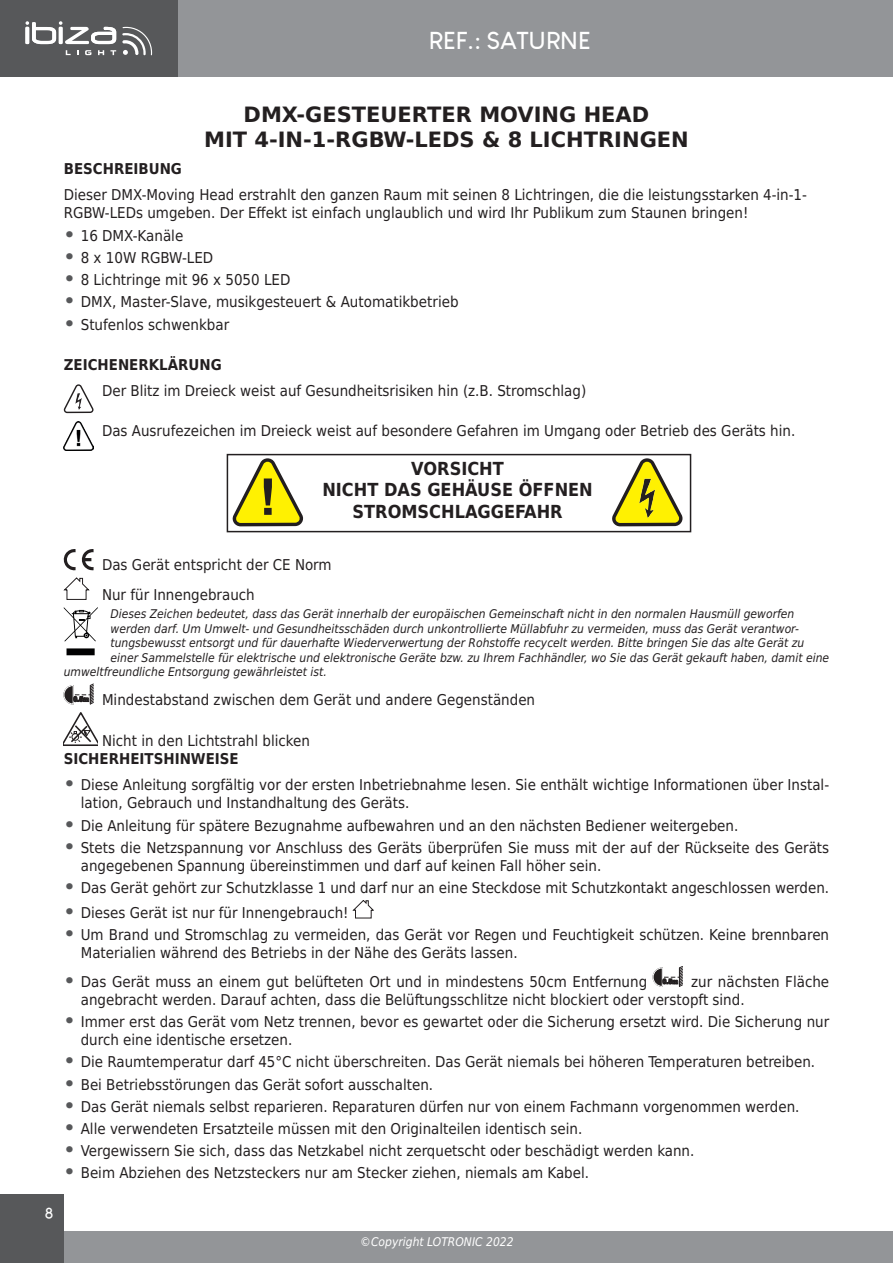
<style>
.page{position:relative;width:893px;height:1263px;background:#fff}
.page>*{position:absolute;margin:0;border:0;box-sizing:border-box;transform-origin:0 0}
.t1{font:700 24px "Louis George Cafe";color:#fff}
.t2{font:700 21px/25.2px "DejaVu Sans";color:#231f20;text-align:center}
.t3{font:700 18px/21.6px "DejaVu Sans Condensed";color:#231f20;text-align:center}
.t4{font:15px/18px "DejaVu Sans Condensed";color:#231f20}
.t5{font:700 15px "DejaVu Sans Condensed";color:#231f20}
.t6{font:700 15px "Louis George Cafe";color:#fff}
.t7{font:italic 12px "DejaVu Sans Condensed";color:#231f20}
.t8{font:italic 12px "DejaVu Sans Condensed";color:#fff}
.s1{font-family:"DejaVu Sans";font-weight:700;font-size:18px;color:#57585a}
</style>
<div class="page">
<div style="left:0;top:0;width:893px;height:77px;background:#939598"></div>
<div style="left:0;top:1231px;width:893px;height:32px;background:#939598"></div>
<div style="left:0;top:0;width:178px;height:77px;background:#57585a"></div>
<svg style="left:122px;top:27px;width:30px;height:28px"></svg>
<svg style="left:25px;top:21px;width:91px;height:23px"></svg>
<svg style="left:66px;top:50px;width:5px;height:5px"></svg>
<svg style="left:85px;top:50px;width:6px;height:5px"></svg>
<svg style="left:98px;top:50px;width:6px;height:5px"></svg>
<svg style="left:110px;top:50px;width:6px;height:5px"></svg>
<div style="left:0;top:1195px;width:64px;height:68px;background:#57585a"></div>
<svg style="left:64px;top:384px;width:30px;height:29px"></svg>
<img style="left:70px;top:392px;width:18px;height:18px">
<img style="left:64px;top:421px;width:30px;height:29px">
<svg style="left:64px;top:549px;width:30px;height:21px"></svg>
<svg style="left:64px;top:577px;width:25px;height:23px"></svg>
<svg style="left:64px;top:607px;width:34px;height:48px"></svg>
<svg style="left:64px;top:684px;width:30px;height:20px"></svg>
<svg style="left:64px;top:712px;width:34px;height:34px"></svg>
<svg style="left:353px;top:900px;width:21px;height:18px"></svg>
<svg style="left:653px;top:966px;width:30px;height:20px"></svg>
<svg style="left:233px;top:458px;width:70px;height:68px"></svg>
<svg style="left:612px;top:458px;width:70px;height:68px"></svg>
<img style="left:626px;top:476px;width:43px;height:44px">
<div style="left:227px;top:454px;width:464px;height:78px;border:2px solid #231f20"></div>
<h1 class="t1" style="left:429px;top:26px;width:163px">REF.: SATURNE</h1>
<h2 class="t2" style="left:204px;top:102px;width:486px">DMX-GESTEUERTER MOVING HEAD<br>MIT 4-IN-1-RGBW-LEDS &amp; 8 LICHTRINGEN</h2>
<p class="t5" style="left:64px;top:156px;width:120px">BESCHREIBUNG</p>
<p class="t4" style="left:64px;top:186px;width:745px">Dieser DMX-Moving Head erstrahlt den ganzen Raum mit seinen 8 Lichtringen, die die leistungsstarken 4-in-1-<br>RGBW-LEDs umgeben. Der Effekt ist einfach unglaublich und wird Ihr Publikum zum Staunen bringen!</p>
<p class="t4" style="left:64px;top:226px;width:121px"><span class="s1">•</span> 16 DMX-Kanäle</p>
<p class="t4" style="left:64px;top:248px;width:151px"><span class="s1">•</span> 8 x 10W RGBW-LED</p>
<p class="t4" style="left:64px;top:270px;width:228px"><span class="s1">•</span> 8 Lichtringe mit 96 x 5050 LED</p>
<p class="t4" style="left:64px;top:293px;width:396px"><span class="s1">•</span> DMX, Master-Slave, musikgesteuert &amp; Automatikbetrieb</p>
<p class="t4" style="left:64px;top:315px;width:167px"><span class="s1">•</span> Stufenlos schwenkbar</p>
<p class="t5" style="left:64px;top:352px;width:159px">ZEICHENERKLÄRUNG</p>
<p class="t4" style="left:102px;top:381px;width:486px">Der Blitz im Dreieck weist auf Gesundheitsrisiken hin (z.B. Stromschlag)</p>
<p class="t4" style="left:102px;top:422px;width:695px">Das Ausrufezeichen im Dreieck weist auf besondere Gefahren im Umgang oder Betrieb des Geräts hin.</p>
<p class="t3" style="left:322px;top:457px;width:272px">VORSICHT<br>NICHT DAS GEHÄUSE ÖFFNEN<br>STROMSCHLAGGEFAHR</p>
<p class="t6" style="left:45px;top:1203px;width:10px">8</p>
<p class="t4" style="left:102px;top:550px;width:231px;line-height:29.4px">Das Gerät entspricht der CE Norm<br>Nur für Innengebrauch</p>
<p class="t7" style="left:111px;top:606px;width:685px">Dieses Zeichen bedeutet, dass das Gerät innerhalb der europäischen Gemeinschaft nicht in den normalen Hausmüll geworfen</p>
<p class="t7" style="left:111px;top:620px;width:690px">werden darf. Um Umwelt- und Gesundheitsschäden durch unkontrollierte Müllabfuhr zu vermeiden, muss das Gerät verantwor-</p>
<p class="t7" style="left:111px;top:634px;width:695px">tungsbewusst entsorgt und für dauerhafte Wiederverwertung der Rohstoffe recycelt werden. Bitte bringen Sie das alte Gerät zu</p>
<p class="t7" style="left:111px;top:649px;width:720px">einer Sammelstelle für elektrische und elektronische Geräte bzw. zu Ihrem Fachhändler, wo Sie das Gerät gekauft haben, damit eine</p>
<p class="t7" style="left:64px;top:663px;width:265px">umweltfreundliche Entsorgung gewährleistet ist.</p>
<p class="t4" style="left:73px;top:690px;width:463px"><sup>0.5m</sup> Mindestabstand zwischen dem Gerät und andere Gegenständen</p>
<p class="t4" style="left:102px;top:731px;width:209px">Nicht in den Lichtstrahl blicken</p>
<p class="t5" style="left:64px;top:746px;width:177px">SICHERHEITSHINWEISE</p>
<p class="t4" style="left:81px;top:776px;width:750px;text-indent:-17px"><span class="s1">•</span> Diese Anleitung sorgfältig vor der ersten Inbetriebnahme lesen. Sie enthält wichtige Informationen über Instal&shy;lation, Gebrauch und Instandhaltung des Geräts.</p>
<p class="t4" style="left:64px;top:816px;width:676px"><span class="s1">•</span> Die Anleitung für spätere Bezugnahme aufbewahren und an den nächsten Bediener weitergeben.</p>
<p class="t4" style="left:81px;top:838px;width:750px;text-indent:-17px"><span class="s1">•</span> Stets die Netzspannung vor Anschluss des Geräts überprüfen Sie muss mit der auf der Rückseite des Geräts angegebenen Spannung übereinstimmen und darf auf keinen Fall höher sein.</p>
<p class="t4" style="left:64px;top:878px;width:767px"><span class="s1">•</span> Das Gerät gehört zur Schutzklasse 1 und darf nur an eine Steckdose mit Schutzkontakt angeschlossen werden.</p>
<p class="t4" style="left:64px;top:904px;width:286px"><span class="s1">•</span> Dieses Gerät ist nur für Innengebrauch!</p>
<p class="t4" style="left:81px;top:926px;width:750px;text-indent:-17px"><span class="s1">•</span> Um Brand und Stromschlag zu vermeiden, das Gerät vor Regen und Feuchtigkeit schützen. Keine brennbaren<br>Materialien während des Betriebs in der Nähe des Geräts lassen.</p>
<p class="t4" style="left:81px;top:972px;width:750px;text-indent:-17px"><span class="s1">•</span> Das Gerät muss an einem gut belüfteten Ort und in mindestens 50cm Entfernung <sup>0.5m</sup> zur nächsten Fläche angebracht werden. Darauf achten, dass die Belüftungsschlitze nicht blockiert oder verstopft sind.</p>
<p class="t4" style="left:81px;top:1012px;width:750px;text-indent:-17px"><span class="s1">•</span> Immer erst das Gerät vom Netz trennen, bevor es gewartet oder die Sicherung ersetzt wird. Die Sicherung nur durch eine identische ersetzen.</p>
<p class="t4" style="left:64px;top:1053px;width:753px"><span class="s1">•</span> Die Raumtemperatur darf 45°C nicht überschreiten. Das Gerät niemals bei höheren Temperaturen betreiben.</p>
<p class="t4" style="left:64px;top:1075px;width:371px"><span class="s1">•</span> Bei Betriebsstörungen das Gerät sofort ausschalten.</p>
<p class="t4" style="left:64px;top:1097px;width:737px"><span class="s1">•</span> Das Gerät niemals selbst reparieren. Reparaturen dürfen nur von einem Fachmann vorgenommen werden.</p>
<p class="t4" style="left:64px;top:1119px;width:520px"><span class="s1">•</span> Alle verwendeten Ersatzteile müssen mit den Originalteilen identisch sein.</p>
<p class="t4" style="left:64px;top:1141px;width:632px"><span class="s1">•</span> Vergewissern Sie sich, dass das Netzkabel nicht zerquetscht oder beschädigt werden kann.</p>
<p class="t4" style="left:64px;top:1164px;width:527px"><span class="s1">•</span> Beim Abziehen des Netzsteckers nur am Stecker ziehen, niemals am Kabel.</p>
<p class="t8" style="left:360px;top:1233px;width:155px">©Copyright LOTRONIC 2022</p>
</div>
